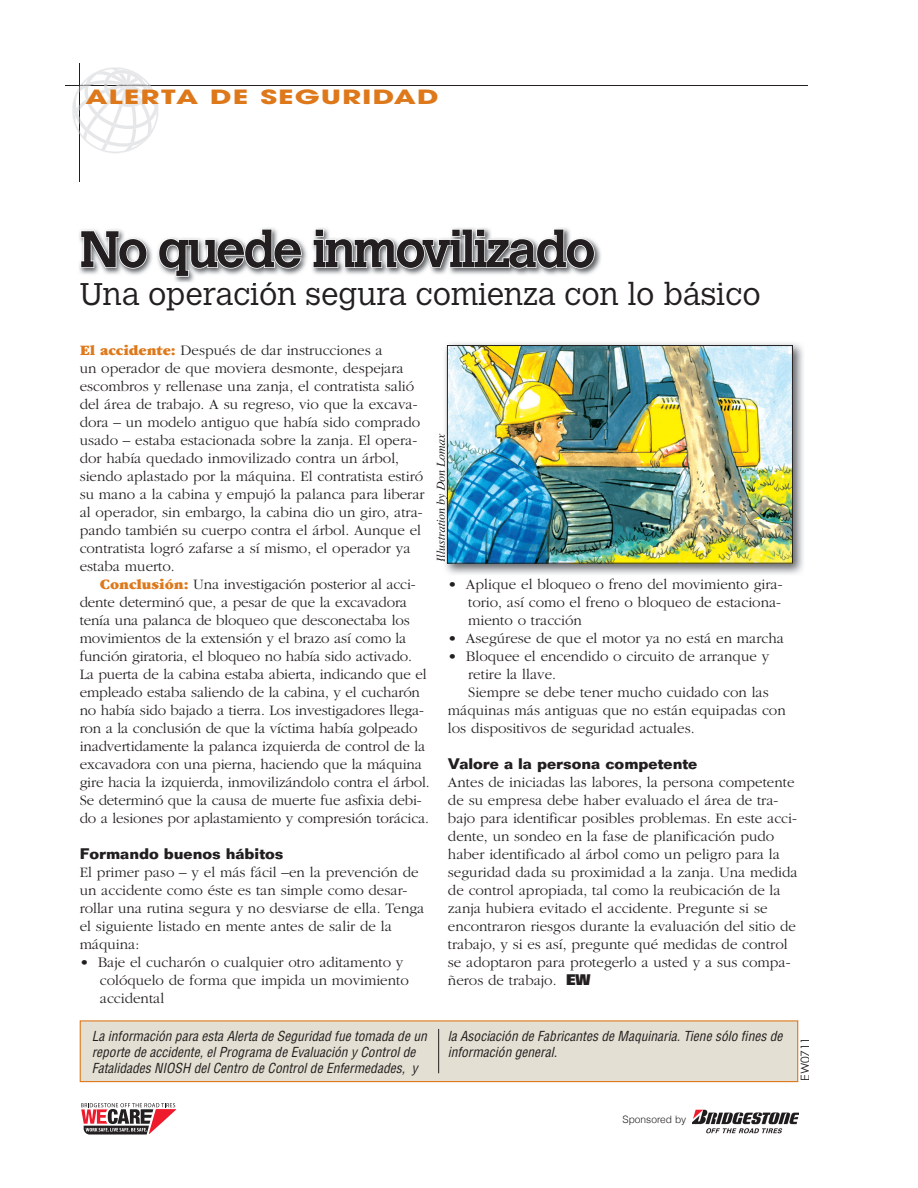
<style>
.page{position:relative;width:918px;height:1188px;background:#fff}
.page>*{position:absolute;margin:0;border:0;box-sizing:border-box;transform-origin:0 0}
.t1{font:700 51px "Calvert";letter-spacing:-.05em;color:#231f20}
.t2{font:300 31.5px "Calvert";color:#231f20}
.t3{font:700 19.5px "Avant Garde";letter-spacing:.035em;color:#de791b;scale:1.5 1}
.t4{font:300 15px/18px "Garamond";color:#231f20}
.t5{font:italic condensed 13.5px/16.2px "Helvetica";color:#231f20}
.t6{font:italic 12px "Times";color:#231f20}
.t7{font:12px "Century Gothic";letter-spacing:-.015em;color:#231f20}
.t8{font:300 10.2px "Helvetica";color:#231f20}
.s1{font-weight:900;color:#de791b}
.s2{font-family:"Folio";font-weight:700}
.s3{font-family:"Folio";font-weight:800}
</style>
<div class="page">
<hr style="left:65px;top:85px;width:743px;height:1px;background:#231f20">
<hr style="left:79px;top:64px;width:1px;height:118px;background:#231f20">
<svg style="left:72px;top:67px;width:87px;height:86px"></svg>
<img style="left:79px;top:229px;width:522px;height:53px">
<img style="left:80px;top:282px;width:404px;height:2px">
<svg style="left:80px;top:230px;width:68px;height:39px"></svg>
<svg style="left:158px;top:228px;width:145px;height:49px"></svg>
<svg style="left:312px;top:228px;width:283px;height:41px"></svg>
<div style="left:80px;top:1021px;width:718px;height:61px;background:#e3e0d3"></div>
<div style="left:80px;top:1020px;width:718px;height:62px;border:1px solid #de791b"></div>
<hr style="left:438px;top:1029px;width:1px;height:44px;background:#231f20">
<img style="left:445px;top:343px;width:358px;height:231px">
<img style="left:443px;top:434px;width:4px;height:128px">
<img style="left:449px;top:347px;width:342px;height:214px">
<div style="left:447px;top:345px;width:346px;height:218px;border:1px solid #231f20"></div>
<img style="left:692px;top:1109px;width:107px;height:25px">
<svg style="left:81px;top:1103px;width:96px;height:31px"></svg>
<p class="t3" style="left:85px;top:84px;width:237px">ALERTA DE SEGURIDAD</p>
<p class="t1" style="left:80px;top:217px;width:518px">No quede inmovilizado</p>
<p class="t2" style="left:80px;top:276px;width:683px">Una operación segura comienza con lo básico</p>
<p class="t4" style="left:80px;top:342px;width:305px"><span class="s1">El accidente:</span> Después de dar instrucciones a</p>
<p class="t4" style="left:80px;top:360px;width:325px">un operador de que moviera desmonte, despejara</p>
<p class="t4" style="left:80px;top:378px;width:336px">escombros y rellenase una zanja, el contratista salió</p>
<p class="t4" style="left:80px;top:396px;width:339px">del área de trabajo. A su regreso, vio que la excava-</p>
<p class="t4" style="left:80px;top:414px;width:342px">dora – un modelo antiguo que había sido comprado</p>
<p class="t4" style="left:80px;top:432px;width:339px">usado – estaba estacionada sobre la zanja. El opera-</p>
<p class="t4" style="left:80px;top:450px;width:321px">dor había quedado inmovilizado contra un árbol,</p>
<p class="t4" style="left:80px;top:468px;width:345px">siendo aplastado por la máquina. El contratista estiró</p>
<p class="t4" style="left:80px;top:486px;width:346px">su mano a la cabina y empujó la palanca para liberar</p>
<p class="t4" style="left:80px;top:504px;width:345px">al operador, sin embargo, la cabina dio un giro, atra-</p>
<p class="t4" style="left:80px;top:522px;width:343px">pando también su cuerpo contra el árbol. Aunque el</p>
<p class="t4" style="left:80px;top:540px;width:332px">contratista logró zafarse a sí mismo, el operador ya</p>
<p class="t4" style="left:80px;top:558px;width:97px">estaba muerto.</p>
<p class="t4" style="left:100px;top:576px;width:317px"><span class="s1">Conclusión:</span> Una investigación posterior al acci-</p>
<p class="t4" style="left:80px;top:594px;width:329px">dente determinó que, a pesar de que la excavadora</p>
<p class="t4" style="left:80px;top:612px;width:331px">tenía una palanca de bloqueo que desconectaba los</p>
<p class="t4" style="left:80px;top:630px;width:328px">movimientos de la extensión y el brazo así como la</p>
<p class="t4" style="left:80px;top:648px;width:334px">función giratoria, el bloqueo no había sido activado.</p>
<p class="t4" style="left:80px;top:666px;width:349px">La puerta de la cabina estaba abierta, indicando que el</p>
<p class="t4" style="left:80px;top:684px;width:342px">empleado estaba saliendo de la cabina, y el cucharón</p>
<p class="t4" style="left:80px;top:702px;width:346px">no había sido bajado a tierra. Los investigadores llega-</p>
<p class="t4" style="left:80px;top:720px;width:339px">ron a la conclusión de que la víctima había golpeado</p>
<p class="t4" style="left:80px;top:738px;width:347px">inadvertidamente la palanca izquierda de control de la</p>
<p class="t4" style="left:80px;top:756px;width:344px">excavadora con una pierna, haciendo que la máquina</p>
<p class="t4" style="left:80px;top:774px;width:352px">gire hacia la izquierda, inmovilizándolo contra el árbol.</p>
<p class="t4" style="left:80px;top:792px;width:343px">Se determinó que la causa de muerte fue asfixia debi-</p>
<p class="t4" style="left:80px;top:810px;width:351px">do a lesiones por aplastamiento y compresión torácica.</p>
<p class="t4" style="left:80px;top:846px;width:346px"><span class="s2">Formando buenos hábitos<br></span>El primer paso – y el más fácil –en la prevención de un accidente como éste es tan simple como desar&shy;rollar una rutina segura y no desviarse de ella. Tenga el siguiente listado en mente antes de salir de la máquina:</p>
<p class="t4" style="left:100px;top:954px;width:310px;text-indent:-20px">• Baje el cucharón o cualquier otro aditamento y colóquelo de forma que impida un movimiento accidental</p>
<p class="t6" style="left:434px;top:562px;width:129px;rotate:-90deg">Illustration by Don Lomax</p>
<p class="t4" style="left:468px;top:576px;width:316px;text-align:justify;text-indent:-20px">• Aplique el bloqueo o freno del movimiento gira&shy;torio, así como el freno o bloqueo de estaciona&shy;miento o tracción</p>
<p class="t4" style="left:448px;top:630px;width:338px">• Asegúrese de que el motor ya no está en marcha</p>
<p class="t4" style="left:448px;top:648px;width:323px">• Bloquee el encendido o circuito de arranque y</p>
<p class="t4" style="left:468px;top:666px;width:89px">retire la llave.</p>
<p class="t4" style="left:468px;top:684px;width:302px">Siempre se debe tener mucho cuidado con las</p>
<p class="t4" style="left:448px;top:702px;width:339px">máquinas más antiguas que no están equipadas con</p>
<p class="t4" style="left:448px;top:720px;width:248px">los dispositivos de seguridad actuales.</p>
<p class="t4" style="left:448px;top:756px;width:351px"><span class="s2">Valore a la persona competente<br></span>Antes de iniciadas las labores, la persona competente de su empresa debe haber evaluado el área de tra&shy;bajo para identificar posibles problemas. En este acci&shy;dente, un sondeo en la fase de planificación pudo haber identificado al árbol como un peligro para la seguridad dada su proximidad a la zanja. Una medida de control apropiada, tal como la reubicación de la zanja hubiera evitado el accidente. Pregunte si se encontraron riesgos durante la evaluación del sitio de trabajo, y si es así, pregunte qué medidas de control se adoptaron para protegerlo a usted y a sus compa&shy;ñeros de trabajo. <span class="s3">EW</span></p>
<p class="t5" style="left:92px;top:1028px;width:337px">La información para esta Alerta de Seguridad fue tomada de un reporte de accidente, el Programa de Evaluación y Control de<br>Fatalidades NIOSH del Centro de Control de Enfermedades, y</p>
<p class="t5" style="left:448px;top:1028px;width:336px">la Asociación de Fabricantes de Maquinaria. Tiene sólo fines de información general.</p>
<p class="t8" style="left:623px;top:1113px;width:65px">Sponsored by</p>
<p class="t7" style="left:798px;top:1081px;width:45px;rotate:-90deg">EW0711</p>
</div>
